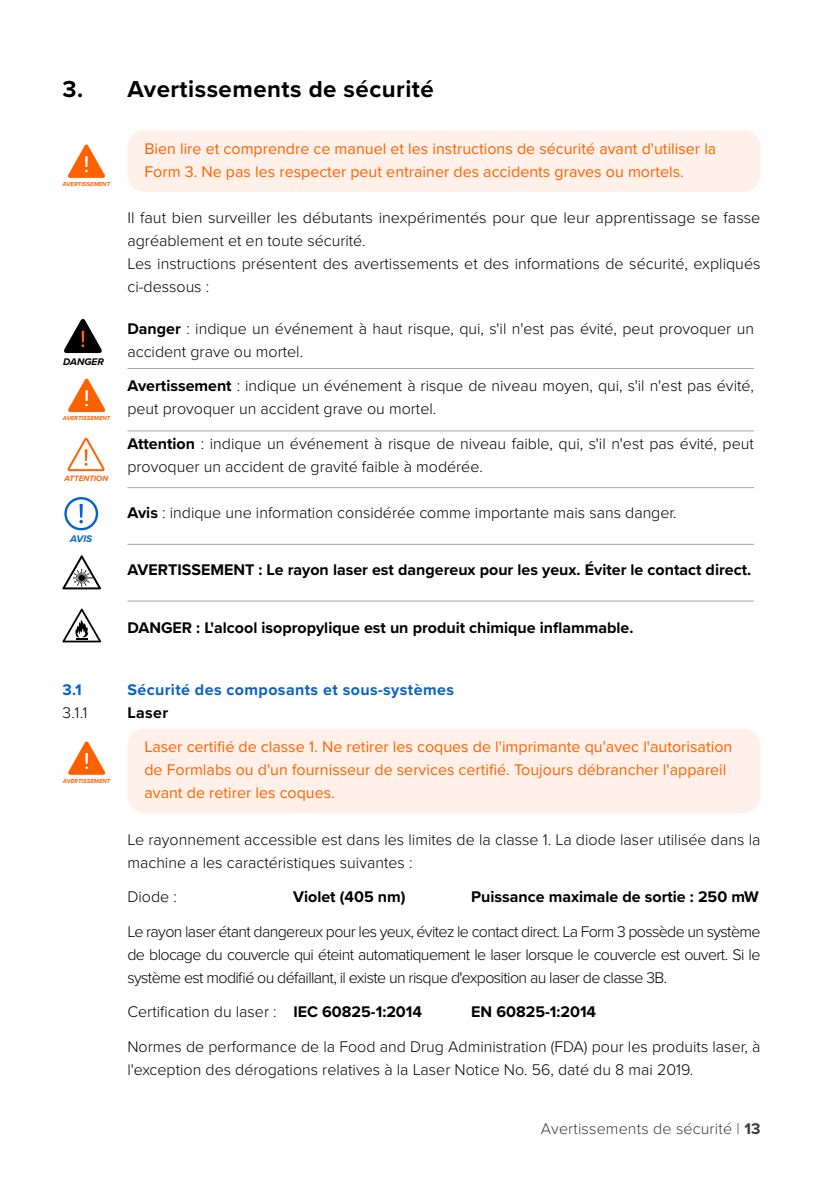
<style>
.page{position:relative;width:840px;height:1191px;background:#fff}
.page>*{position:absolute;margin:0;border:0;box-sizing:border-box;transform-origin:0 0}
.t1{font:700 24px "Proxima Nova";letter-spacing:.02em;color:#000}
.t2{font:300 16px/23px "Proxima Nova";color:#000}
.t3{font:16px/23px "Proxima Nova";color:#ff6101}
.t4{font:700 16px "Proxima Nova";color:#000}
.t5{font:700 16px "Proxima Nova";letter-spacing:.025em;color:#0762c8}
.t6{font:300 16px "Proxima Nova";letter-spacing:.01em;color:#3c3c3b}
.t7{font:italic 700 10px "Proxima Nova";color:#000}
.t8{font:italic 700 10px "Proxima Nova";color:#0762c8}
.t9{font:italic 700 8px "Proxima Nova";color:#ff6101}
.t10{font:italic 700 6px "Proxima Nova";color:#ff6101}
.s1{font-weight:700}
</style>
<div class="page">
<div style="left:127px;top:130px;width:633px;height:62px;background:#fff1e9;border-radius:17px"></div>
<div style="left:127px;top:728px;width:633px;height:85px;background:#fff1e9;border-radius:17px"></div>
<hr style="left:127px;top:368px;width:626px;height:1px;background:#a4a6a8">
<hr style="left:127px;top:430px;width:626px;height:1px;background:#a4a6a8">
<hr style="left:127px;top:487px;width:626px;height:1px;background:#a4a6a8">
<hr style="left:127px;top:544px;width:626px;height:1px;background:#a4a6a8">
<hr style="left:127px;top:600px;width:626px;height:1px;background:#a4a6a8">
<svg style="left:64px;top:144px;width:42px;height:369px"></svg>
<svg style="left:79px;top:504px;width:4px;height:13px"></svg>
<svg style="left:79px;top:520px;width:4px;height:3px"></svg>
<div style="left:64px;top:497px;width:34px;height:33px;border:2px solid #0762c8;border-radius:50%"></div>
<svg style="left:62px;top:555px;width:39px;height:34px"></svg>
<svg style="left:62px;top:608px;width:44px;height:167px"></svg>
<h1 class="t1" style="left:62px;top:71px;width:372px">3. Avertissements de sécurité</h1>
<p class="t10" style="left:63px;top:180px;width:49px">AVERTISSEMENT</p>
<p class="t7" style="left:63px;top:354px;width:42px">DANGER</p>
<p class="t10" style="left:63px;top:414px;width:49px">AVERTISSEMENT</p>
<p class="t9" style="left:65px;top:473px;width:45px">ATTENTION</p>
<p class="t8" style="left:70px;top:531px;width:23px">AVIS</p>
<p class="t3" style="left:144px;top:137px;width:573px">Bien lire et comprendre ce manuel et les instructions de sécurité avant d'utiliser la<br>Form 3. Ne pas les respecter peut entrainer des accidents graves ou mortels.</p>
<p class="t2" style="left:127px;top:206px;width:634px">Il faut bien surveiller les débutants inexpérimentés pour que leur apprentissage se fasse agréablement et en toute sécurité.<br>Les instructions présentent des avertissements et des informations de sécurité, expliqués ci-dessous :</p>
<p class="t2" style="left:127px;top:316px;width:627px"><span class="s1">Danger</span> : indique un événement à haut risque, qui, s'il n'est pas évité, peut provoquer un accident grave ou mortel.</p>
<p class="t2" style="left:127px;top:373px;width:627px"><span class="s1">Avertissement</span> : indique un événement à risque de niveau moyen, qui, s'il n'est pas évité, peut provoquer un accident grave ou mortel.</p>
<p class="t2" style="left:127px;top:431px;width:627px"><span class="s1">Attention</span> : indique un événement à risque de niveau faible, qui, s'il n'est pas évité, peut provoquer un accident de gravité faible à modérée.</p>
<p class="t2" style="left:127px;top:500px;width:550px"><span class="s1">Avis</span> : indique une information considérée comme importante mais sans danger.</p>
<p class="t4" style="left:127px;top:558px;width:625px">AVERTISSEMENT : Le rayon laser est dangereux pour les yeux. Éviter le contact direct.</p>
<p class="t4" style="left:127px;top:615px;width:507px">DANGER : L'alcool isopropylique est un produit chimique inflammable.</p>
<p class="t5" style="left:62px;top:677px;width:21px">3.1</p>
<p class="t5" style="left:127px;top:677px;width:328px">Sécurité des composants et sous-systèmes</p>
<p class="t2" style="left:62px;top:700px;width:26px">3.1.1</p>
<p class="t4" style="left:127px;top:700px;width:42px">Laser</p>
<p class="t3" style="left:144px;top:735px;width:589px">Laser certifié de classe 1. Ne retirer les coques de l'imprimante qu'avec l'autorisation de Formlabs ou d'un fournisseur de services certifié. Toujours débrancher l'appareil avant de retirer les coques.</p>
<p class="t2" style="left:127px;top:826px;width:634px">Le rayonnement accessible est dans les limites de la classe 1. La diode laser utilisée dans la machine a les caractéristiques suivantes :</p>
<p class="t2" style="left:127px;top:884px;width:51px">Diode :</p>
<p class="t4" style="left:293px;top:884px;width:114px">Violet (405 nm)</p>
<p class="t4" style="left:471px;top:884px;width:289px">Puissance maximale de sortie : 250 mW</p>
<p class="t2" style="left:127px;top:918px;width:634px;text-align:justify">Le rayon laser étant dangereux pour les yeux, évitez le contact direct. La Form 3 possède un système de blocage du couvercle qui éteint automatiquement le laser lorsque le couvercle est ouvert. Si le système est modifié ou défaillant, il existe un risque d'exposition au laser de classe 3B.</p>
<p class="t2" style="left:127px;top:999px;width:296px">Certification du laser : <span class="s1">IEC 60825-1:2014</span></p>
<p class="t4" style="left:471px;top:999px;width:126px">EN 60825-1:2014</p>
<p class="t2" style="left:127px;top:1033px;width:634px">Normes de performance de la Food and Drug Administration (FDA) pour les produits laser, à l'exception des dérogations relatives à la Laser Notice No. 56, daté du 8 mai 2019.</p>
<p class="t10" style="left:63px;top:777px;width:49px">AVERTISSEMENT</p>
<p class="t6" style="left:540px;top:1116px;width:221px">Avertissements de sécurité | <span class="s1">13</span></p>
</div>
